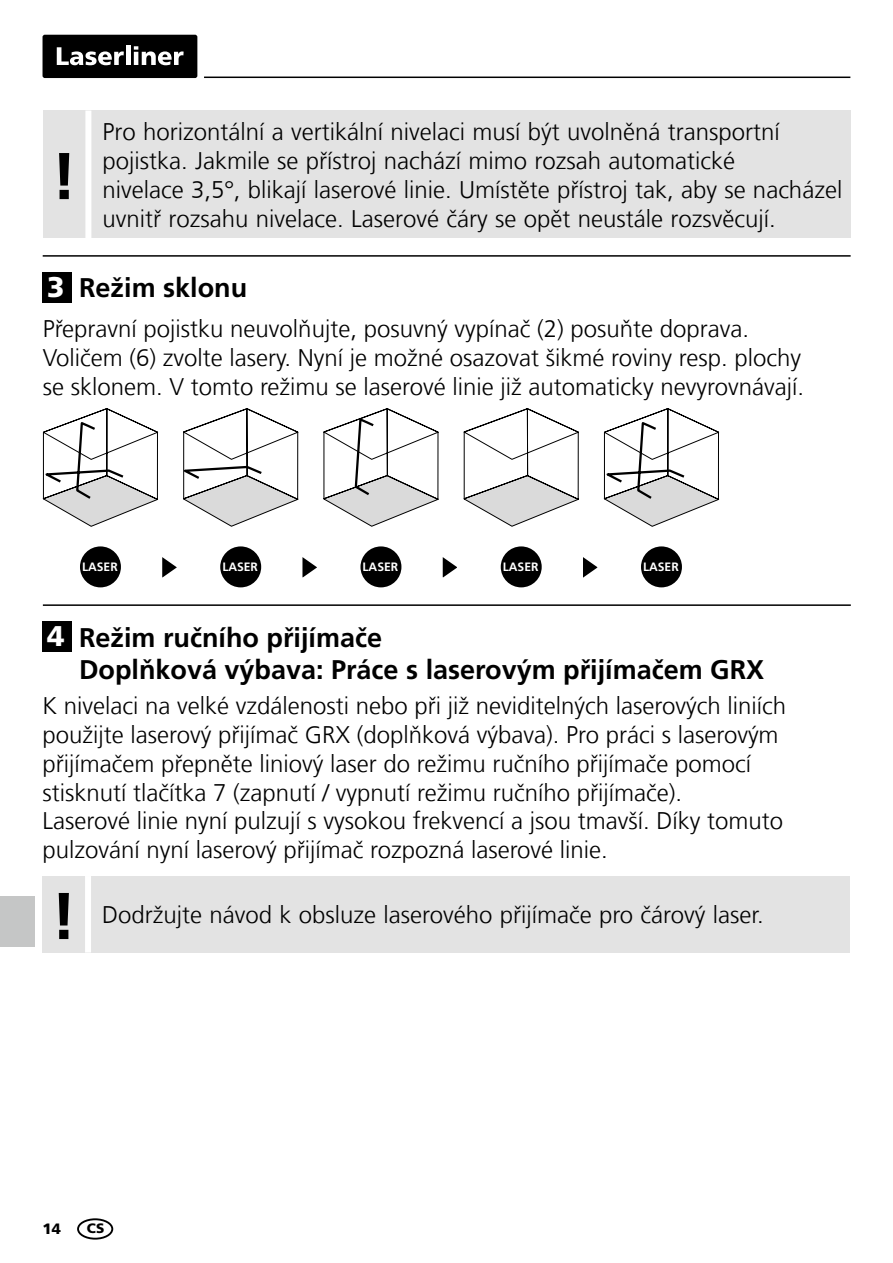
<style>
.page{position:relative;width:893px;height:1263px;background:#fff}
.page>*{position:absolute;margin:0;border:0;box-sizing:border-box;transform-origin:0 0}
.t1{font:700 66px "Frutiger LT Com";color:#000}
.t2{font:700 27px/32.4px "Frutiger LT Com";color:#000}
.t3{font:300 24px/28.8px "Frutiger LT Com";color:#000}
.t4{font:900 15px "Frutiger LT Com";color:#000}
.t5{font:900 13.5px "Frutiger LT Com";color:#000}
.t6{font:700 12px "Frutiger LT Com";color:#fff}
.s1{font-weight:900;font-size:28.5px;color:#fff}
</style>
<div class="page">
<hr style="left:204px;top:77px;width:646px;height:1px;background:#000">
<div style="left:43px;top:35px;width:154px;height:43px;background:#000;border-radius:2px"></div>
<svg style="left:57px;top:47px;width:67px;height:18px"></svg>
<hr style="left:126px;top:46px;width:4px;height:19px;background:#fff">
<svg style="left:134px;top:46px;width:50px;height:19px"></svg>
<div style="left:80px;top:546px;width:41px;height:41px;background:#000;border-radius:50%"></div>
<div style="left:220px;top:546px;width:41px;height:41px;background:#000;border-radius:50%"></div>
<div style="left:360px;top:546px;width:41px;height:41px;background:#000;border-radius:50%"></div>
<div style="left:501px;top:546px;width:41px;height:41px;background:#000;border-radius:50%"></div>
<div style="left:641px;top:546px;width:41px;height:41px;background:#000;border-radius:50%"></div>
<svg style="left:162px;top:557px;width:15px;height:21px"></svg>
<svg style="left:302px;top:557px;width:15px;height:21px"></svg>
<svg style="left:442px;top:557px;width:15px;height:21px"></svg>
<svg style="left:583px;top:557px;width:15px;height:21px"></svg>
<svg style="left:183px;top:408px;width:115px;height:119px"></svg>
<svg style="left:43px;top:408px;width:115px;height:119px"></svg>
<svg style="left:604px;top:408px;width:115px;height:119px"></svg>
<svg style="left:323px;top:408px;width:116px;height:119px"></svg>
<svg style="left:464px;top:408px;width:115px;height:119px"></svg>
<hr style="left:43px;top:604px;width:808px;height:2px;background:#000">
<hr style="left:43px;top:255px;width:808px;height:2px;background:#000">
<div style="left:43px;top:876px;width:807px;height:76px;background:#e3e3e3"></div>
<div style="left:85px;top:876px;width:6px;height:76px;background:#fff"></div>
<div style="left:43px;top:621px;width:29px;height:31px;background:#000"></div>
<div style="left:43px;top:272px;width:29px;height:30px;background:#000"></div>
<div style="left:43px;top:111px;width:808px;height:127px;background:#e3e3e3"></div>
<div style="left:85px;top:111px;width:6px;height:127px;background:#fff"></div>
<div style="left:77px;top:1218px;width:36px;height:21px;border:2px solid #000;border-radius:50%"></div>
<div style="left:0;top:896px;width:34px;height:51px;background:#c5c6c6"></div>
<h1 class="t1" style="left:51px;top:137px;width:27px">!</h1>
<p class="t3" style="left:102px;top:118px;width:741px">Pro horizontální a vertikální nivelaci musí být uvolněná transportní pojistka. Jakmile se přístroj nachází mimo rozsah automatické<br>nivelace 3,5°, blikají laserové linie. Umístěte přístroj tak, aby se nacházel uvnitř rozsahu nivelace. Laserové čáry se opět neustále rozsvěcují.</p>
<p class="t2" style="left:47px;top:272px;width:201px"><span class="s1">3</span> Režim sklonu</p>
<p class="t3" style="left:43px;top:314px;width:763px">Přepravní pojistku neuvolňujte, posuvný vypínač (2) posuňte doprava.<br>Voličem (6) zvolte lasery. Nyní je možné osazovat šikmé roviny resp. plochy se sklonem. V tomto režimu se laserové linie již automaticky nevyrovnávají.</p>
<p class="t6" style="left:82px;top:560px;width:37px">LASER</p>
<p class="t6" style="left:222px;top:560px;width:37px">LASER</p>
<p class="t6" style="left:363px;top:560px;width:37px">LASER</p>
<p class="t6" style="left:503px;top:560px;width:37px">LASER</p>
<p class="t6" style="left:643px;top:560px;width:37px">LASER</p>
<p class="t2" style="left:79px;top:621px;width:687px;text-indent:-32px"><span class="s1">4</span> Režim ručního přijímače<br>Doplňková výbava: Práce s laserovým přijímačem GRX</p>
<p class="t3" style="left:43px;top:692px;width:745px">K nivelaci na velké vzdálenosti nebo při již neviditelných laserových liniích použijte laserový přijímač GRX (doplňková výbava). Pro práci s laserovým přijímačem přepněte liniový laser do režimu ručního přijímače pomocí stisknutí tlačítka 7 (zapnutí / vypnutí režimu ručního přijímače).<br>Laserové linie nyní pulzují s vysokou frekvencí a jsou tmavší. Díky tomuto pulzování nyní laserový přijímač rozpozná laserové linie.</p>
<h1 class="t1" style="left:51px;top:877px;width:27px">!</h1>
<p class="t3" style="left:102px;top:901px;width:663px">Dodržujte návod k obsluze laserového přijímače pro čárový laser.</p>
<p class="t4" style="left:43px;top:1219px;width:20px">14</p>
<p class="t5" style="left:87px;top:1220px;width:19px">CS</p>
</div>
